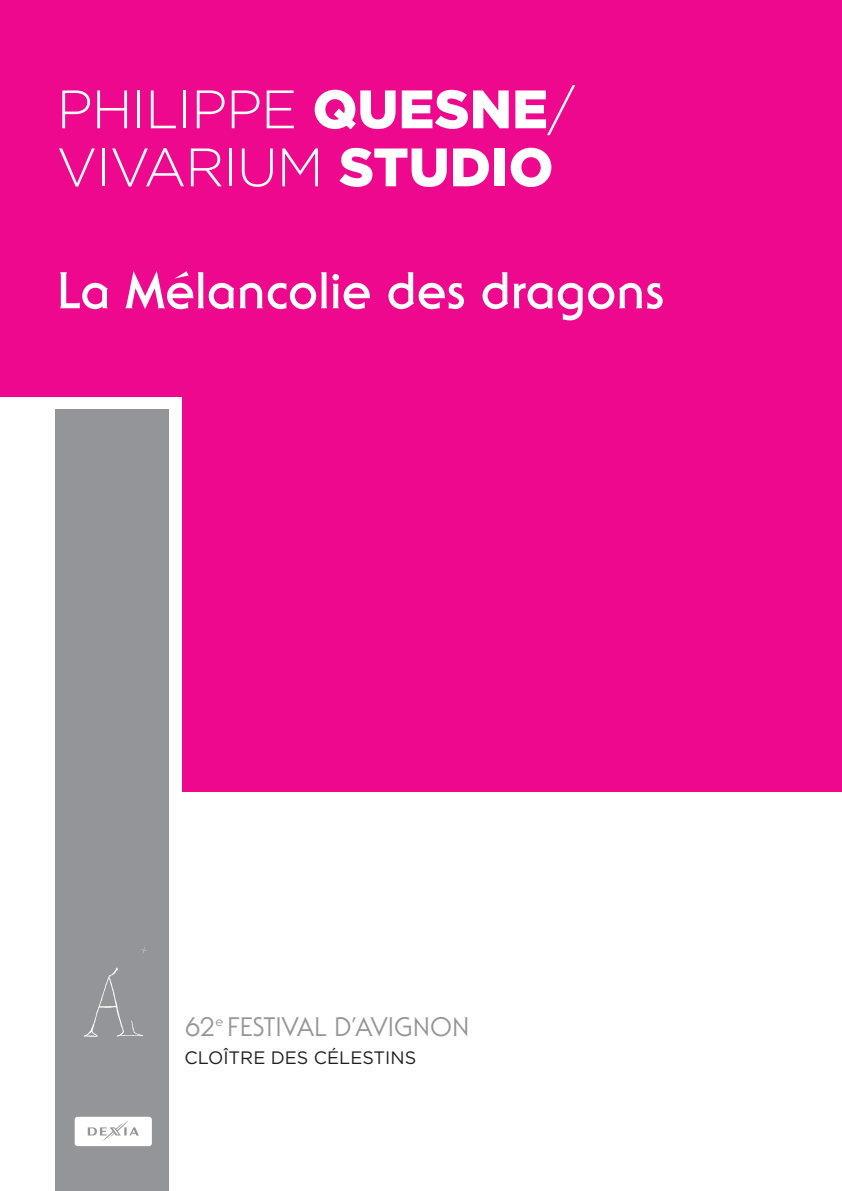
<style>
.page{position:relative;width:842px;height:1191px;background:#fff}
.page>*{position:absolute;margin:0;border:0;box-sizing:border-box;transform-origin:0 0}
.t1{font:300 54px/58px "Gotham";letter-spacing:-.02em;color:#fff}
.t2{font:700 54px "Serif Gothic EF";color:#fff}
.t3{font:28px "Serif Gothic EF";color:#939598}
.t4{font:18px "Gotham";color:#231f20}
.s1{font-weight:900}
</style>
<div class="page">
<div style="left:0;top:0;width:842px;height:792px;background:#ed088d"></div>
<div style="left:0;top:397px;width:181px;height:608px;background:#fff"></div>
<div style="left:55px;top:409px;width:113px;height:782px;background:#939598"></div>
<svg style="left:141px;top:946px;width:6px;height:7px"></svg>
<svg style="left:84px;top:967px;width:59px;height:70px"></svg>
<svg style="left:75px;top:1116px;width:77px;height:30px;background:#f2f2f3"></svg>
<p class="t1" style="left:57px;top:81px;width:520px">PHILIPPE <span class="s1">QUESNE</span>/<br>VIVARIUM <span class="s1">STUDIO</span></p>
<p class="t2" style="left:57px;top:258px;width:609px">La Mélancolie des dragons</p>
<p class="t3" style="left:184px;top:1009px;width:287px">62<sup>e</sup> FESTIVAL D’AVIGNON</p>
<p class="t4" style="left:184px;top:1047px;width:233px">CLOÎTRE DES CÉLESTINS</p>
</div>
